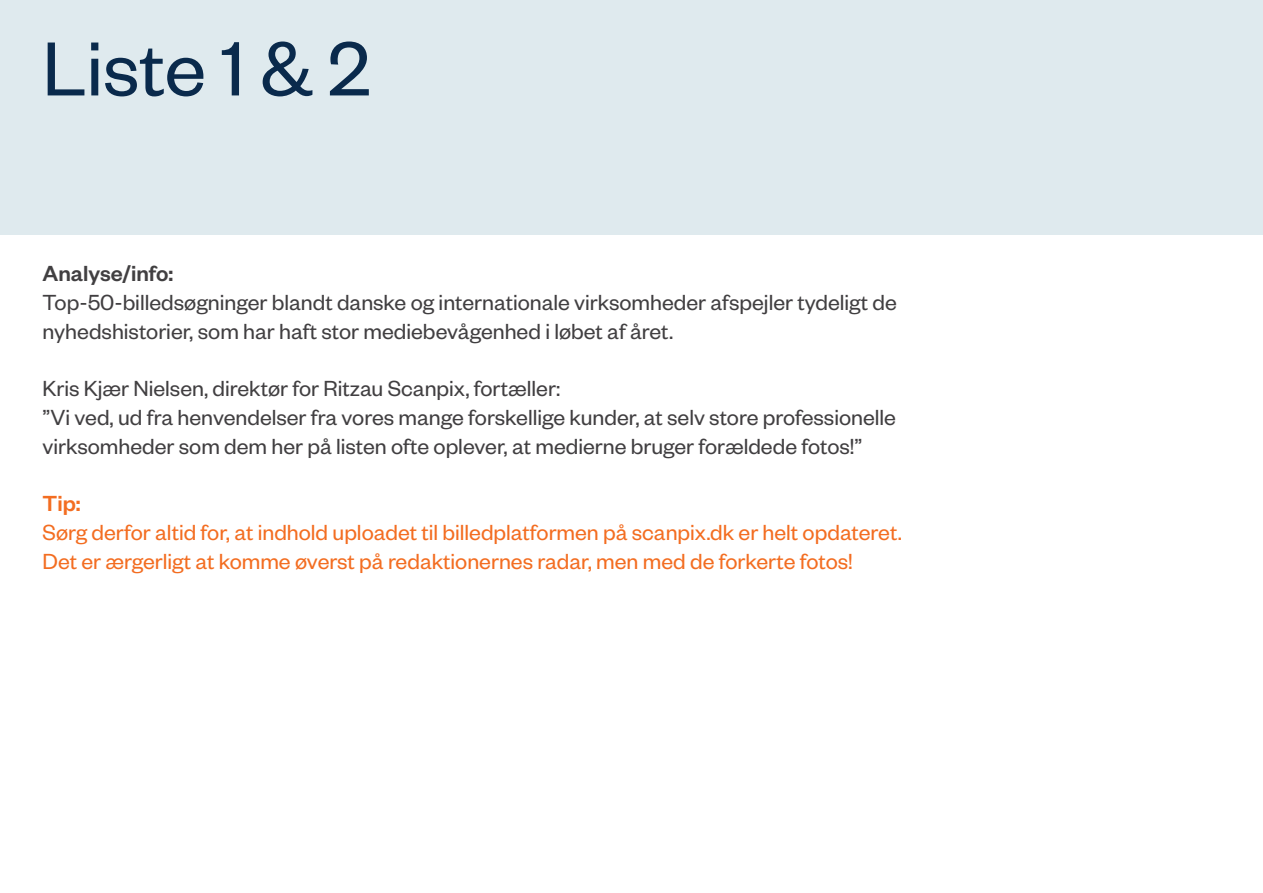
<style>
.page{position:relative;width:1263px;height:893px;background:#fff}
.page>*{position:absolute;margin:0;border:0;box-sizing:border-box;transform-origin:0 0}
.t1{font:84px "Founders Grotesk";color:#0a2a4c}
.t2{font:24px/28.8px "Founders Grotesk";color:#413f41}
.t3{font:24px/28.8px "Founders Grotesk";color:#f36d21}
.t4{font:500 24px "Founders Grotesk";color:#413f41}
.t5{font:500 24px "Founders Grotesk";color:#f36d21}
</style>
<div class="page">
<div style="left:0;top:0;width:1263px;height:235px;background:#dfeaee"></div>
<h1 class="t1" style="left:43px;top:17px;width:329px">Liste 1 &amp; 2</h1>
<p class="t4" style="left:43px;top:258px;width:132px">Analyse/info:</p>
<p class="t2" style="left:43px;top:286px;width:856px">Top-50-billedsøgninger blandt danske og internationale virksomheder afspejler tydeligt de nyhedshistorier, som har haft stor mediebevågenhed i løbet af året.</p>
<p class="t2" style="left:43px;top:373px;width:855px">Kris Kjær Nielsen, direktør for Ritzau Scanpix, fortæller:<br>”Vi ved, ud fra henvendelser fra vores mange forskellige kunder, at selv store professionelle virksomheder som dem her på listen ofte oplever, at medierne bruger forældede fotos!”</p>
<p class="t5" style="left:43px;top:489px;width:40px">Tip:</p>
<p class="t3" style="left:43px;top:517px;width:861px">Sørg derfor altid for, at indhold uploadet til billedplatformen på scanpix.dk er helt opdateret.<br>Det er ærgerligt at komme øverst på redaktionernes radar, men med de forkerte fotos!</p>
</div>
